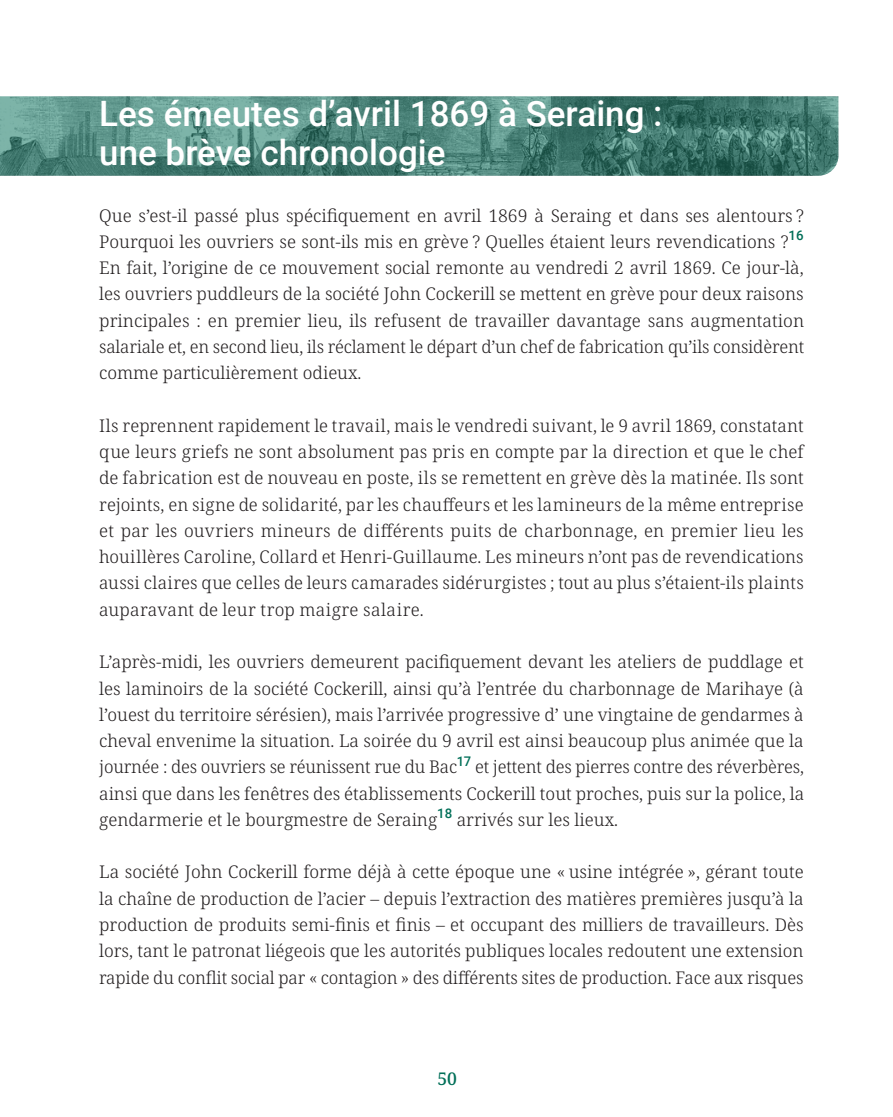
<style>
.page{position:relative;width:893px;height:1117px;background:#fff}
.page>*{position:absolute;margin:0;border:0;box-sizing:border-box;transform-origin:0 0}
.Titres_Niv_2_en_2_ligne_en_intro_de_text{font:500 35px/38.5px "Roboto";color:#fff}
._3__TEXTE_COURANT_-_Carnet_Carhop_VD{font:300 17.5px/26.2px "Noto Serif";color:#231f20;text-align:justify}
.t1{font:500 17.5px "Noto Serif";color:#016f58}
</style>
<div class="page">
<svg style="left:0;top:96px;width:838px;height:80px;background:#4d847a"></svg>
<p class="Titres_Niv_2_en_2_ligne_en_intro_de_text" style="left:99px;top:93px;width:565px">Les émeutes d’avril 1869 à Seraing : une brève chronologie</p>
<p class="_3__TEXTE_COURANT_-_Carnet_Carhop_VD" style="left:99px;top:203px;width:706px">Que s’est-il passé plus spécifiquement en avril 1869 à Seraing et dans ses alentours ?<br>Pourquoi les ouvriers se sont-ils mis en grève ? Quelles étaient leurs revendications ?<sup>16<br></sup>En fait, l’origine de ce mouvement social remonte au vendredi 2 avril 1869. Ce jour-là, les ouvriers puddleurs de la société John Cockerill se mettent en grève pour deux raisons principales : en premier lieu, ils refusent de travailler davantage sans augmentation salariale et, en second lieu, ils réclament le départ d’un chef de fabrication qu’ils considèrent comme particulièrement odieux.</p>
<p class="_3__TEXTE_COURANT_-_Carnet_Carhop_VD" style="left:99px;top:413px;width:706px">Ils reprennent rapidement le travail, mais le vendredi suivant, le 9 avril 1869, constatant que leurs griefs ne sont absolument pas pris en compte par la direction et que le chef de fabrication est de nouveau en poste, ils se remettent en grève dès la matinée. Ils sont rejoints, en signe de solidarité, par les chauffeurs et les lamineurs de la même entreprise et par les ouvriers mineurs de différents puits de charbonnage, en premier lieu les houillères Caroline, Collard et Henri-Guillaume. Les mineurs n’ont pas de revendications aussi claires que celles de leurs camarades sidérurgistes ; tout au plus s’étaient-ils plaints auparavant de leur trop maigre salaire.</p>
<p class="_3__TEXTE_COURANT_-_Carnet_Carhop_VD" style="left:99px;top:649px;width:706px">L’après-midi, les ouvriers demeurent pacifiquement devant les ateliers de puddlage et les laminoirs de la société Cockerill, ainsi qu’à l’entrée du charbonnage de Marihaye (à l’ouest du territoire sérésien), mais l’arrivée progressive d’ une vingtaine de gendarmes à cheval envenime la situation. La soirée du 9 avril est ainsi beaucoup plus animée que la journée : des ouvriers se réunissent rue du Bac<sup>17</sup> et jettent des pierres contre des réverbères, ainsi que dans les fenêtres des établissements Cockerill tout proches, puis sur la police, la gendarmerie et le bourgmestre de Seraing<sup>18</sup> arrivés sur les lieux.</p>
<p class="_3__TEXTE_COURANT_-_Carnet_Carhop_VD" style="left:99px;top:859px;width:706px">La société John Cockerill forme déjà à cette époque une « usine intégrée », gérant toute la chaîne de production de l’acier – depuis l’extraction des matières premières jusqu’à la production de produits semi-finis et finis – et occupant des milliers de travailleurs. Dès lors, tant le patronat liégeois que les autorités publiques locales redoutent une extension rapide du conflit social par « contagion » des différents sites de production. Face aux risques</p>
<p class="t1" style="left:437px;top:1065px;width:21px">50</p>
</div>
